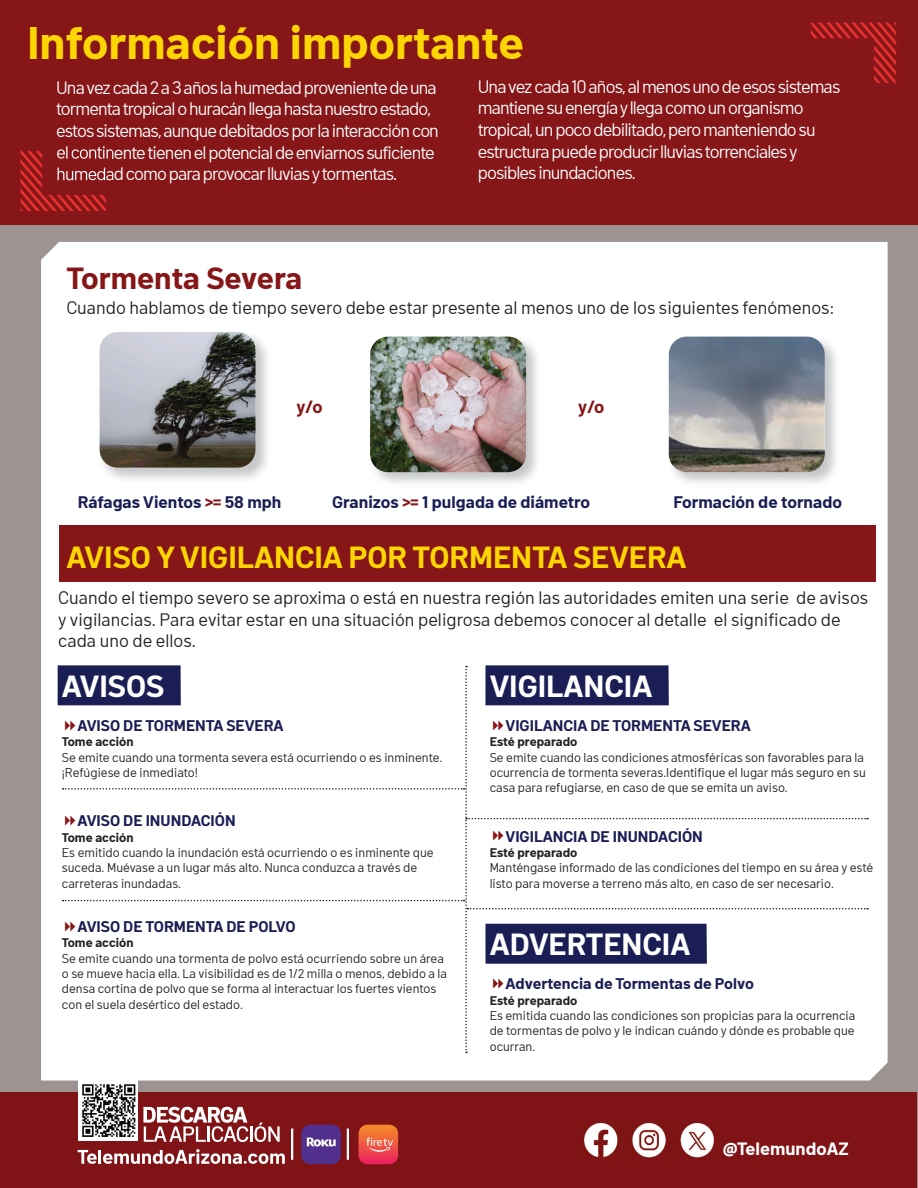
<style>
.page{position:relative;width:918px;height:1188px;background:#9e9393}
.page>*{position:absolute;margin:0;border:0;box-sizing:border-box;transform-origin:0 0}
.t1{font:700 46.5px "Arthouse Owned";color:#fcd604}
.t2{font:700 31.2px "Arthouse Owned";color:#fcd604}
.t3{font:700 31.2px "Arthouse Owned";color:#fff}
.t4{font:700 31.2px "Arthouse Owned";color:#871618}
.t5{font:700 18.15px "Arthouse Owned";color:#fff}
.t6{font:18px/21.6px "Arthouse Owned";letter-spacing:-.05em;color:#fff}
.t7{font:18px/21.6px "Arthouse Owned";color:#231f20}
.t8{font:700 18px "Arthouse Owned";color:#871618}
.t9{font:700 17.1px "Arthouse Owned";color:#1b1e54}
.t10{font:700 15.75px "Arthouse Owned";color:#1b1e54}
.t11{font:12.75px/15.3px "Arthouse Owned";color:#231f20}
.t12{font:700 12.75px "Arthouse Owned";color:#231f20}
.s1{color:#871618}
</style>
<div class="page">
<hr style="left:917px;top:1093px;width:1px;height:95px;background:#7f1315">
<div style="left:0;top:1093px;width:916px;height:95px;background:#7f1315"></div>
<svg style="left:78px;top:1150px;width:19px;height:14px"></svg>
<hr style="left:98px;top:1150px;width:3px;height:14px;background:#fff">
<svg style="left:103px;top:1149px;width:182px;height:15px"></svg>
<svg style="left:143px;top:1107px;width:137px;height:35px"></svg>
<hr style="left:291px;top:1129px;width:2px;height:31px;background:#fff">
<hr style="left:347px;top:1129px;width:2px;height:31px;background:#fff">
<img style="left:78px;top:1081px;width:60px;height:60px">
<div style="left:301px;top:1125px;width:40px;height:39px;background:#512f8d;border-radius:9px"></div>
<svg style="left:307px;top:1138px;width:29px;height:9px"></svg>
<svg style="left:359px;top:1125px;width:39px;height:39px;background:#ec5e4c"></svg>
<img style="left:584px;top:1123px;width:130px;height:34px">
<div style="left:41px;top:242px;width:847px;height:839px;background:#fff"></div>
<div style="left:0;top:0;width:918px;height:225px;background:#871618"></div>
<div style="left:59px;top:526px;width:816px;height:56px;background:#871618"></div>
<div style="left:58px;top:665px;width:123px;height:40px;background:#1b1e54"></div>
<div style="left:486px;top:665px;width:183px;height:40px;background:#717395"></div>
<img style="left:20px;top:150px;width:87px;height:61px">
<img style="left:57px;top:148px;width:54px;height:14px">
<img style="left:58px;top:168px;width:53px;height:16px">
<img style="left:810px;top:22px;width:86px;height:62px">
<img style="left:808px;top:80px;width:32px;height:6px">
<img style="left:98px;top:330px;width:173px;height:153px">
<img style="left:100px;top:332px;width:156px;height:136px">
<img style="left:368px;top:335px;width:173px;height:153px">
<img style="left:370px;top:337px;width:156px;height:135px">
<img style="left:667px;top:335px;width:173px;height:153px">
<img style="left:669px;top:337px;width:156px;height:135px">
<svg style="left:63px;top:666px;width:805px;height:387px;background:#efeff3"></svg>
<h1 class="t1" style="left:27px;top:8px;width:499px">Información importante</h1>
<p class="t6" style="left:56px;top:75px;width:384px">Una vez cada 2 a 3 años la humedad proveniente de una tormenta tropical o huracán llega hasta nuestro estado, estos sistemas, aunque debitados por la interacción con el continente tienen el potencial de enviarnos suficiente humedad como para provocar lluvias y tormentas.</p>
<h3 class="t6" style="left:478px;top:74px;width:364px">Una vez cada 10 años, al menos uno de esos sistemas mantiene su energía y llega como un organismo tropical, un poco debilitado, pero manteniendo su estructura puede producir lluvias torrenciales y posibles inundaciones.</h3>
<h2 class="t4" style="left:67px;top:254px;width:237px">Tormenta Severa</h2>
<h3 class="t7" style="left:66px;top:296px;width:769px">Cuando hablamos de tiempo severo debe estar presente al menos uno de los siguientes fenómenos:</h3>
<h3 class="t8" style="left:297px;top:393px;width:28px">y/o</h3>
<h3 class="t8" style="left:578px;top:393px;width:28px">y/o</h3>
<h3 class="t9" style="left:78px;top:489px;width:205px">Ráfagas Vientos <span class="s1">&gt;=</span> 58 mph</h3>
<h3 class="t9" style="left:332px;top:489px;width:260px">Granizos <span class="s1">&gt;=</span> 1 pulgada de diámetro</h3>
<h3 class="t9" style="left:673px;top:489px;width:170px">Formación de tornado</h3>
<h2 class="t2" style="left:67px;top:533px;width:621px">AVISO Y VIGILANCIA POR TORMENTA SEVERA</h2>
<h3 class="t7" style="left:58px;top:585px;width:811px">Cuando el tiempo severo se aproxima o está en nuestra región las autoridades emiten una serie de avisos y vigilancias. Para evitar estar en una situación peligrosa debemos conocer al detalle el significado de cada uno de ellos.</h3>
<h2 class="t3" style="left:62px;top:663px;width:104px">AVISOS</h2>
<p class="t10" style="left:78px;top:714px;width:208px">AVISO DE TORMENTA SEVERA</p>
<p class="t12" style="left:62px;top:732px;width:73px">Tome acción</p>
<p class="t11" style="left:62px;top:748px;width:382px">Se emite cuando una tormenta severa está ocurriendo o es inminente. ¡Refúgiese de inmediato!</p>
<p class="t10" style="left:78px;top:809px;width:160px">AVISO DE INUNDACIÓN</p>
<p class="t12" style="left:62px;top:828px;width:73px">Tome acción</p>
<p class="t11" style="left:62px;top:844px;width:373px">Es emitido cuando la inundación está ocurriendo o es inminente que suceda. Muévase a un lugar más alto. Nunca conduzca a través de carreteras inundadas.</p>
<h2 class="t3" style="left:490px;top:663px;width:164px">VIGILANCIA</h2>
<p class="t10" style="left:505px;top:714px;width:247px">VIGILANCIA DE TORMENTA SEVERA</p>
<p class="t12" style="left:490px;top:732px;width:89px">Esté preparado</p>
<p class="t11" style="left:490px;top:748px;width:378px">Se emite cuando las condiciones atmosféricas son favorables para la ocurrencia de tormenta severas.Identifique el lugar más seguro en su casa para refugiarse, en caso de que se emita un aviso.</p>
<p class="t10" style="left:505px;top:824px;width:199px">VIGILANCIA DE INUNDACIÓN</p>
<p class="t12" style="left:490px;top:843px;width:89px">Esté preparado</p>
<p class="t11" style="left:490px;top:859px;width:385px">Manténgase informado de las condiciones del tiempo en su área y esté listo para moverse a terreno más alto, en caso de ser necesario.</p>
<p class="t10" style="left:78px;top:915px;width:219px">AVISO DE TORMENTA DE POLVO</p>
<p class="t12" style="left:62px;top:933px;width:73px">Tome acción</p>
<p class="t11" style="left:62px;top:950px;width:387px">Se emite cuando una tormenta de polvo está ocurriendo sobre un área o se mueve hacia ella. La visibilidad es de 1/2 milla o menos, debido a la densa cortina de polvo que se forma al interactuar los fuertes vientos con el suela desértico del estado.</p>
<h2 class="t3" style="left:490px;top:921px;width:202px">ADVERTENCIA</h2>
<p class="t10" style="left:505px;top:972px;width:250px">Advertencia de Tormentas de Polvo</p>
<p class="t12" style="left:490px;top:991px;width:89px">Esté preparado</p>
<p class="t11" style="left:490px;top:1007px;width:367px;text-align:justify">Es emitida cuando las condiciones son propicias para la ocurrencia de tormentas de polvo y le indican cuándo y dónde es probable que ocurran.</p>
<h3 class="t5" style="left:723px;top:1135px;width:127px">@TelemundoAZ</h3>
</div>
